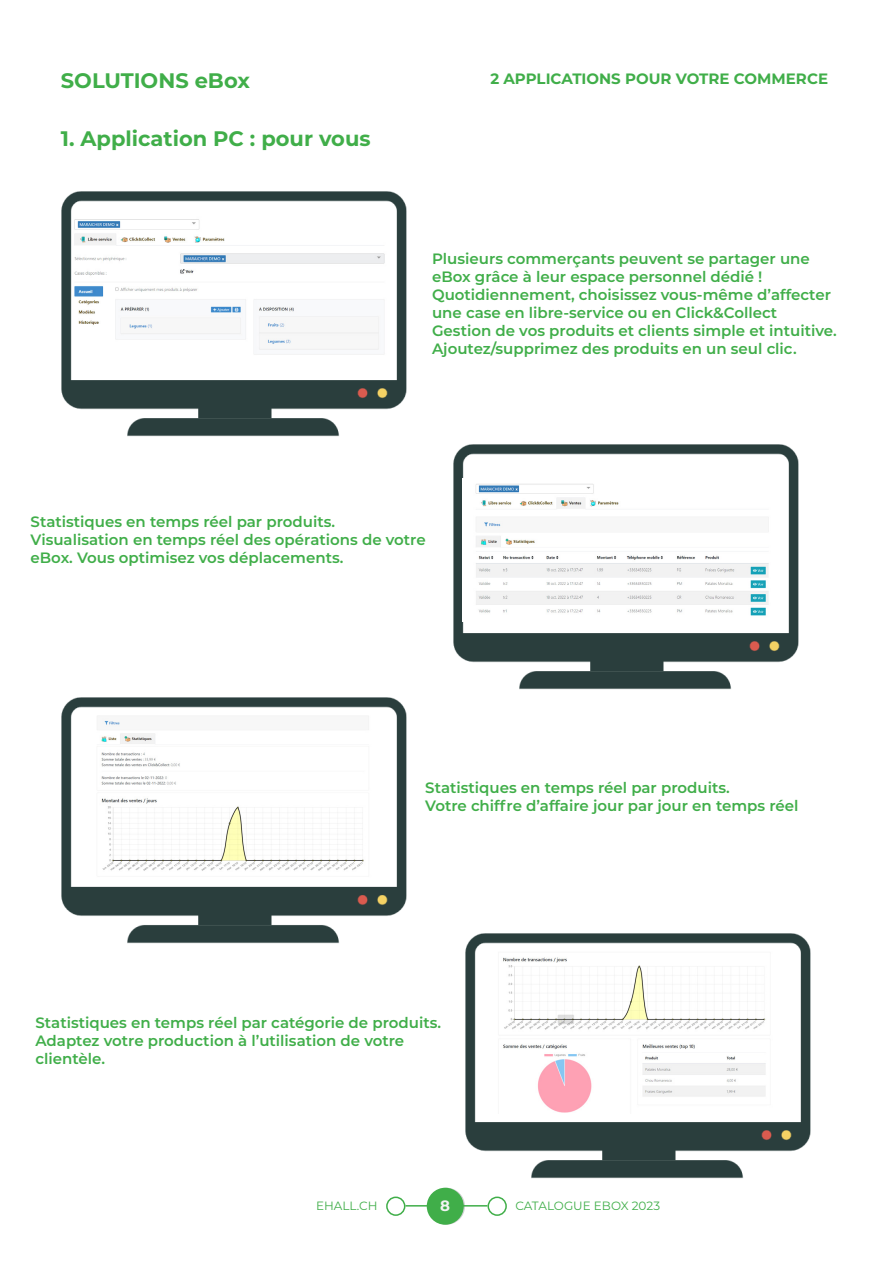
<style>
.page{position:relative;width:893px;height:1263px;background:#fff}
.page>*{position:absolute;margin:0;border:0;box-sizing:border-box;transform-origin:0 0}
.t1{font:700 21px "Montserrat";color:#40ae49}
.t2{font:600 15px/18px "Montserrat";color:#40ae49}
.t3{font:700 15px "Montserrat";color:#40ae49}
.t4{font:700 15px "Montserrat";color:#f2f3f4}
.t5{font:12px "Montserrat";color:#40ae49}
</style>
<div class="page">
<svg style="left:428px;top:1188px;width:37px;height:37px"></svg>
<div style="left:427px;top:1188px;width:37px;height:37px;background:#40ae49;border-radius:50%"></div>
<div style="left:386px;top:1196px;width:19px;height:20px;border:2px solid #40ae49;border-radius:50%"></div>
<div style="left:487px;top:1196px;width:20px;height:20px;border:2px solid #40ae49;border-radius:50%"></div>
<hr style="left:405px;top:1205px;width:82px;height:1px;background:#40ae49">
<img style="left:61px;top:191px;width:346px;height:246px">
<img style="left:453px;top:444px;width:346px;height:246px">
<img style="left:61px;top:697px;width:346px;height:246px">
<img style="left:465px;top:933px;width:346px;height:245px">
<img style="left:74px;top:214px;width:320px;height:158px">
<img style="left:463px;top:479px;width:322px;height:143px">
<img style="left:496px;top:951px;width:279px;height:162px">
<img style="left:89px;top:716px;width:290px;height:161px">
<p class="t1" style="left:61px;top:65px;width:191px">SOLUTIONS eBox</p>
<p class="t3" style="left:490px;top:68px;width:339px">2 APPLICATIONS POUR VOTRE COMMERCE</p>
<p class="t1" style="left:61px;top:124px;width:311px">1. Application PC : pour vous</p>
<p class="t2" style="left:432px;top:249px;width:379px">Plusieurs commerçants peuvent se partager une eBox grâce à leur espace personnel dédié !</p>
<p class="t2" style="left:432px;top:285px;width:400px">Quotidiennement, choisissez vous-même d’affecter une case en libre-service ou en Click&amp;Collect</p>
<p class="t2" style="left:432px;top:321px;width:406px">Gestion de vos produits et clients simple et intuitive.</p>
<p class="t2" style="left:432px;top:339px;width:366px">Ajoutez/supprimez des produits en un seul clic.</p>
<p class="t2" style="left:31px;top:512px;width:306px">Statistiques en temps réel par produits.</p>
<p class="t2" style="left:31px;top:530px;width:397px">Visualisation en temps réel des opérations de votre eBox. Vous optimisez vos déplacements.</p>
<p class="t2" style="left:425px;top:778px;width:306px">Statistiques en temps réel par produits.</p>
<p class="t2" style="left:425px;top:796px;width:375px">Votre chiffre d’affaire jour par jour en temps réel</p>
<p class="t2" style="left:35px;top:1013px;width:407px">Statistiques en temps réel par catégorie de produits.<br>Adaptez votre production à l’utilisation de votre clientèle.</p>
<p class="t5" style="left:316px;top:1197px;width:63px">EHALL.CH</p>
<p class="t4" style="left:440px;top:1195px;width:11px">8</p>
<p class="t5" style="left:515px;top:1197px;width:146px">CATALOGUE EBOX 2023</p>
</div>
